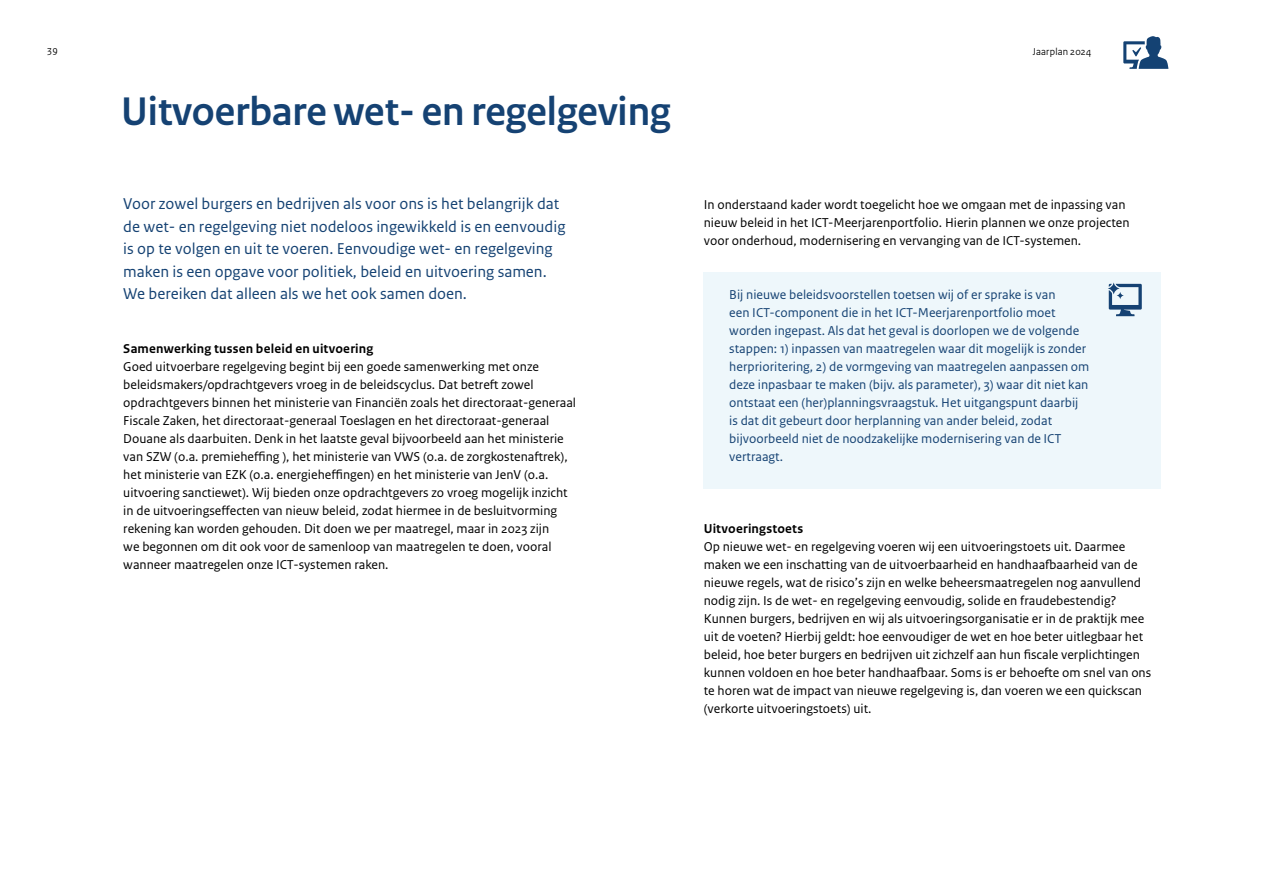
<style>
.page{position:relative;width:1263px;height:893px;background:#fff}
.page>*{position:absolute;margin:0;border:0;box-sizing:border-box;transform-origin:0 0}
.Hoofdstuk_Kop_zonder{font:700 42px "Rijksoverheid Sans Heading";color:#154273}
.Hoofdstuk_Inleiding{font:16.5px/22.5px "Rijksoverheid Sans Text";color:#154273}
.Body{font:13.5px/18px "Rijksoverheid Sans Text";color:#000}
.Kader_Body{font:13.5px/18px "Rijksoverheid Sans Text";color:#154273}
.H3_Alineakop{font:700 13.5px "Rijksoverheid Sans Text";letter-spacing:.015em;color:#000}
.t1{font:10.5px "Rijksoverheid Sans Heading";letter-spacing:.02em;color:#000}
</style>
<div class="page">
<svg style="left:1123px;top:36px;width:45px;height:33px"></svg>
<div style="left:704px;top:272px;width:457px;height:216px;background:#eef7fb"></div>
<svg style="left:1108px;top:282px;width:34px;height:34px"></svg>
<p class="t1" style="left:47px;top:45px;width:12px">39</p>
<p class="t1" style="left:1033px;top:45px;width:60px">Jaarplan 2024</p>
<h2 class="Hoofdstuk_Kop_zonder" style="left:121px;top:88px;width:551px">Uitvoerbare wet- en regelgeving</h2>
<p class="Hoofdstuk_Inleiding" style="left:123px;top:193px;width:444px">Voor zowel burgers en bedrijven als voor ons is het belangrijk dat de wet- en regelgeving niet nodeloos ingewikkeld is en eenvoudig is op te volgen en uit te voeren. Eenvoudige wet- en regelgeving maken is een opgave voor politiek, beleid en uitvoering samen.<br>We bereiken dat alleen als we het ook samen doen.</p>
<h3 class="H3_Alineakop" style="left:123px;top:341px;width:252px">Samenwerking tussen beleid en uitvoering</h3>
<p class="Body" style="left:123px;top:358px;width:454px">Goed uitvoerbare regelgeving begint bij een goede samenwerking met onze beleidsmakers/opdrachtgevers vroeg in de beleidscyclus. Dat betreft zowel opdrachtgevers binnen het ministerie van Financiën zoals het directoraat-generaal Fiscale Zaken, het directoraat-generaal Toeslagen en het directoraat-generaal Douane als daarbuiten. Denk in het laatste geval bijvoorbeeld aan het ministerie van SZW (o.a. premieheffing ), het ministerie van VWS (o.a. de zorgkostenaftrek), het ministerie van EZK (o.a. energieheffingen) en het ministerie van JenV (o.a. uitvoering sanctiewet). Wij bieden onze opdrachtgevers zo vroeg mogelijk inzicht in de uitvoeringseffecten van nieuw beleid, zodat hiermee in de besluitvorming rekening kan worden gehouden. Dit doen we per maatregel, maar in 2023 zijn<br>we begonnen om dit ook voor de samenloop van maatregelen te doen, vooral wanneer maatregelen onze ICT-systemen raken.</p>
<p class="Body" style="left:704px;top:196px;width:427px">In onderstaand kader wordt toegelicht hoe we omgaan met de inpassing van nieuw beleid in het ICT-Meerjarenportfolio. Hierin plannen we onze projecten voor onderhoud, modernisering en vervanging van de ICT-systemen.</p>
<p class="Kader_Body" style="left:729px;top:286px;width:362px">Bij nieuwe beleidsvoorstellen toetsen wij of er sprake is van<br>een ICT-component die in het ICT-Meerjarenportfolio moet worden ingepast. Als dat het geval is doorlopen we de volgende stappen: 1) inpassen van maatregelen waar dit mogelijk is zonder herprioritering, 2) de vormgeving van maatregelen aanpassen om deze inpasbaar te maken (bijv. als parameter), 3) waar dit niet kan ontstaat een (her)planningsvraagstuk. Het uitgangspunt daarbij is dat dit gebeurt door herplanning van ander beleid, zodat bijvoorbeeld niet de noodzakelijke modernisering van de ICT vertraagt.</p>
<h3 class="H3_Alineakop" style="left:704px;top:521px;width:101px">Uitvoeringstoets</h3>
<p class="Body" style="left:704px;top:538px;width:449px">Op nieuwe wet- en regelgeving voeren wij een uitvoeringstoets uit. Daarmee maken we een inschatting van de uitvoerbaarheid en handhaafbaarheid van de nieuwe regels, wat de risico’s zijn en welke beheersmaatregelen nog aanvullend nodig zijn. Is de wet- en regelgeving eenvoudig, solide en fraudebestendig?<br>Kunnen burgers, bedrijven en wij als uitvoeringsorganisatie er in de praktijk mee uit de voeten? Hierbij geldt: hoe eenvoudiger de wet en hoe beter uitlegbaar het beleid, hoe beter burgers en bedrijven uit zichzelf aan hun fiscale verplichtingen kunnen voldoen en hoe beter handhaafbaar. Soms is er behoefte om snel van ons te horen wat de impact van nieuwe regelgeving is, dan voeren we een quickscan (verkorte uitvoeringstoets) uit.</p>
</div>
